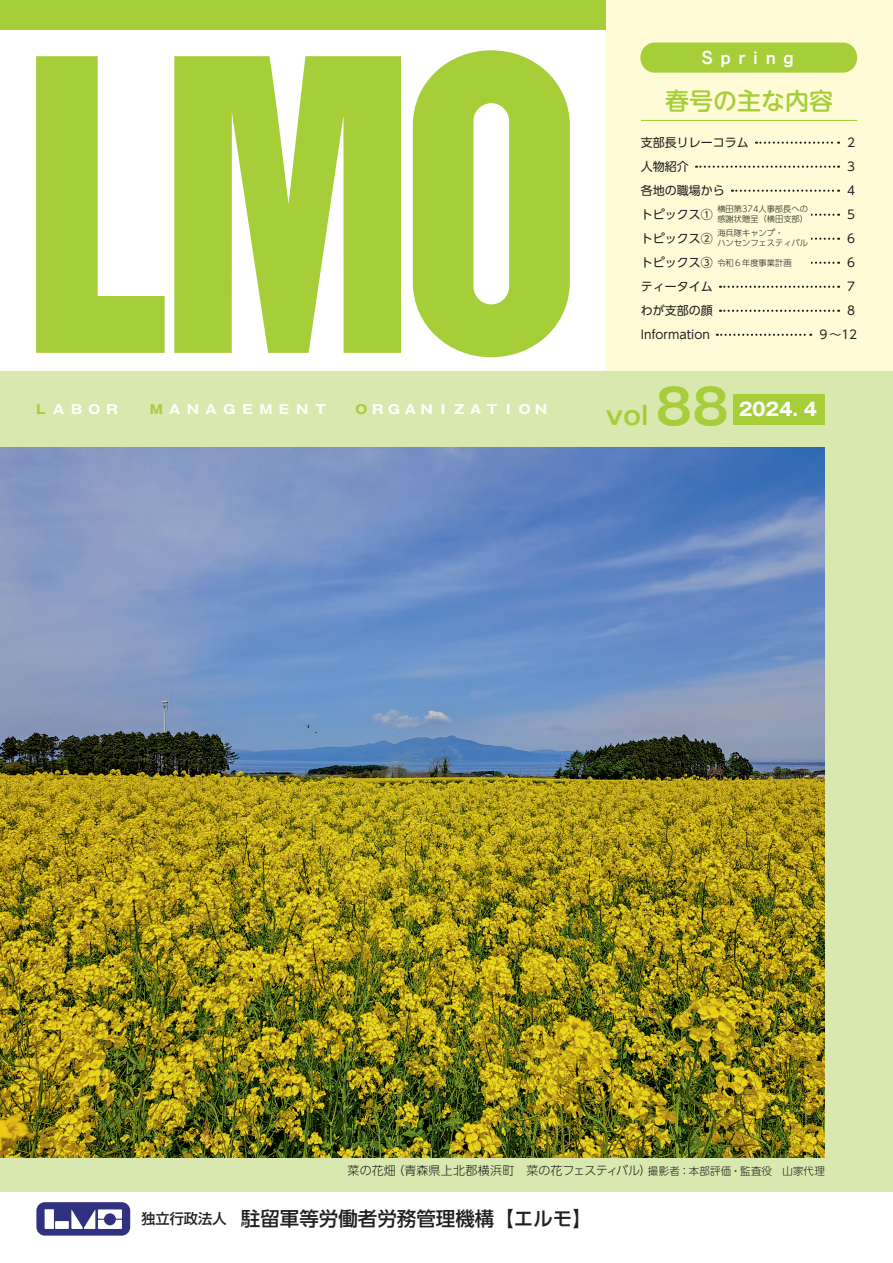
<style>
.page{position:relative;width:893px;height:1263px;background:#fff}
.page>*{position:absolute;margin:0;border:0;box-sizing:border-box;transform-origin:0 0}
.t1{font:700 25.5px "Gothic MB101 Pr 6 De";color:#a6ce39}
.t2{font:500 24px "UD Shin M Go Pr 6";color:#a6ce39}
.t3{font:500 19.5px "UD Shin Go Pr 6";color:#231f20}
.t4{font:700 18px "Gothic MB101 Pr 6";color:#fff}
.t5{font:18px "Antic Cezanne Pro DB";letter-spacing:.425em;color:#fff}
.t6{font:700 12.45px "Gothic MB101 Pr 6";letter-spacing:.29em;color:#fff;scale:1.11 1}
.t7{font:12px "UD Shin Go Pr 6";color:#231f20}
.t8{font:300 12px "UD Shin Go Pr 6";letter-spacing:.01em;color:#231f20}
.t9{font:300 8.25px/9.8px "UD Shin Go Pr 6";color:#231f20}
.s1{color:#a6ce39}
.s2{font-size:48px}
.s3{font-size:10.5px}
.s4{font-size:14.25px}
</style>
<div class="page">
<div style="left:606px;top:0;width:287px;height:371px;background:#fffbd6"></div>
<div style="left:0;top:371px;width:893px;height:820px;background:#d9e8ae"></div>
<div style="left:0;top:0;width:606px;height:30px;background:#a6ce39"></div>
<svg style="left:36px;top:56px;width:129px;height:297px"></svg>
<svg style="left:174px;top:56px;width:227px;height:297px;fill:#a6ce39"></svg>
<svg style="left:413px;top:50px;width:157px;height:307px;fill:#a6ce39"></svg>
<div style="left:733px;top:394px;width:92px;height:30px;background:#a6ce39"></div>
<img style="left:0;top:448px;width:825px;height:710px">
<svg style="left:756px;top:142px;width:83px;height:2px"></svg>
<svg style="left:696px;top:166px;width:143px;height:2px"></svg>
<svg style="left:732px;top:190px;width:107px;height:2px"></svg>
<svg style="left:811px;top:214px;width:28px;height:2px"></svg>
<svg style="left:811px;top:238px;width:28px;height:2px"></svg>
<svg style="left:811px;top:262px;width:28px;height:2px"></svg>
<svg style="left:720px;top:286px;width:119px;height:2px"></svg>
<svg style="left:720px;top:310px;width:119px;height:2px"></svg>
<svg style="left:717px;top:334px;width:94px;height:2px"></svg>
<hr style="left:641px;top:120px;width:216px;height:1px;background:#a6ce39">
<div style="left:36px;top:1202px;width:94px;height:33px;background:#30317f;border-radius:8px"></div>
<div style="left:45px;top:1209px;width:9px;height:20px;background:#fff"></div>
<div style="left:55px;top:1221px;width:14px;height:8px;background:#fff"></div>
<svg style="left:71px;top:1209px;width:51px;height:20px"></svg>
<div style="left:640px;top:43px;width:217px;height:30px;background:#a6ce39;border-radius:15px"></div>
<h3 class="t5" style="left:701px;top:46px;width:94px">Spring</h3>
<h2 class="t2" style="left:665px;top:80px;width:169px">春号の主な内容</h2>
<p class="t6" style="left:34px;top:399px;width:464px"><span class="s1">Ｌ</span>ＡＢＯＲ 　<span class="s1">Ｍ</span>ＡＮＡＧＥＭＥＮＴ　 <span class="s1">Ｏ</span>ＲＧＡＮＩＺＡＴＩＯＮ</p>
<p class="t7" style="left:641px;top:132px;width:109px">支部長リレーコラム</p>
<p class="t7" style="left:845px;top:132px;width:13px">２</p>
<p class="t7" style="left:641px;top:156px;width:49px">人物紹介</p>
<p class="t7" style="left:845px;top:156px;width:13px">３</p>
<p class="t7" style="left:641px;top:180px;width:85px">各地の職場から</p>
<p class="t7" style="left:845px;top:180px;width:13px">４</p>
<p class="t7" style="left:641px;top:204px;width:73px">トピックス①</p>
<p class="t7" style="left:845px;top:204px;width:13px">５</p>
<p class="t7" style="left:641px;top:228px;width:73px">トピックス②</p>
<p class="t7" style="left:845px;top:228px;width:13px">６</p>
<p class="t7" style="left:641px;top:252px;width:73px">トピックス③</p>
<p class="t7" style="left:845px;top:252px;width:13px">６</p>
<p class="t7" style="left:641px;top:276px;width:73px">ティータイム</p>
<p class="t7" style="left:845px;top:276px;width:13px">７</p>
<p class="t7" style="left:641px;top:300px;width:73px">わが支部の顔</p>
<p class="t7" style="left:845px;top:300px;width:13px">８</p>
<p class="t7" style="left:641px;top:324px;width:70px">Information</p>
<p class="t7" style="left:817px;top:324px;width:41px">９～12</p>
<p class="t9" style="left:717px;top:204px;width:92px">横田第374人事部長への感謝状贈呈（横田支部）</p>
<p class="t9" style="left:717px;top:228px;width:92px">海兵隊キャンプ・<br>ハンセンフェスティバル</p>
<p class="t9" style="left:717px;top:257px;width:76px">令和６年度事業計画</p>
<h1 class="t1" style="left:606px;top:394px;width:124px">vol <span class="s2">88</span></h1>
<h3 class="t4" style="left:739px;top:394px;width:82px">2024. ４</h3>
<p class="t8" style="left:348px;top:1161px;width:479px">菜の花畑（青森県上北郡横浜町　菜の花フェスティバル）<span class="s3">撮影者：本部評価・監査役　山家代理</span></p>
<h3 class="t3" style="left:141px;top:1203px;width:452px"><span class="s4">独立行政法人　</span>駐留軍等労働者労務管理機構【エルモ】</h3>
</div>
